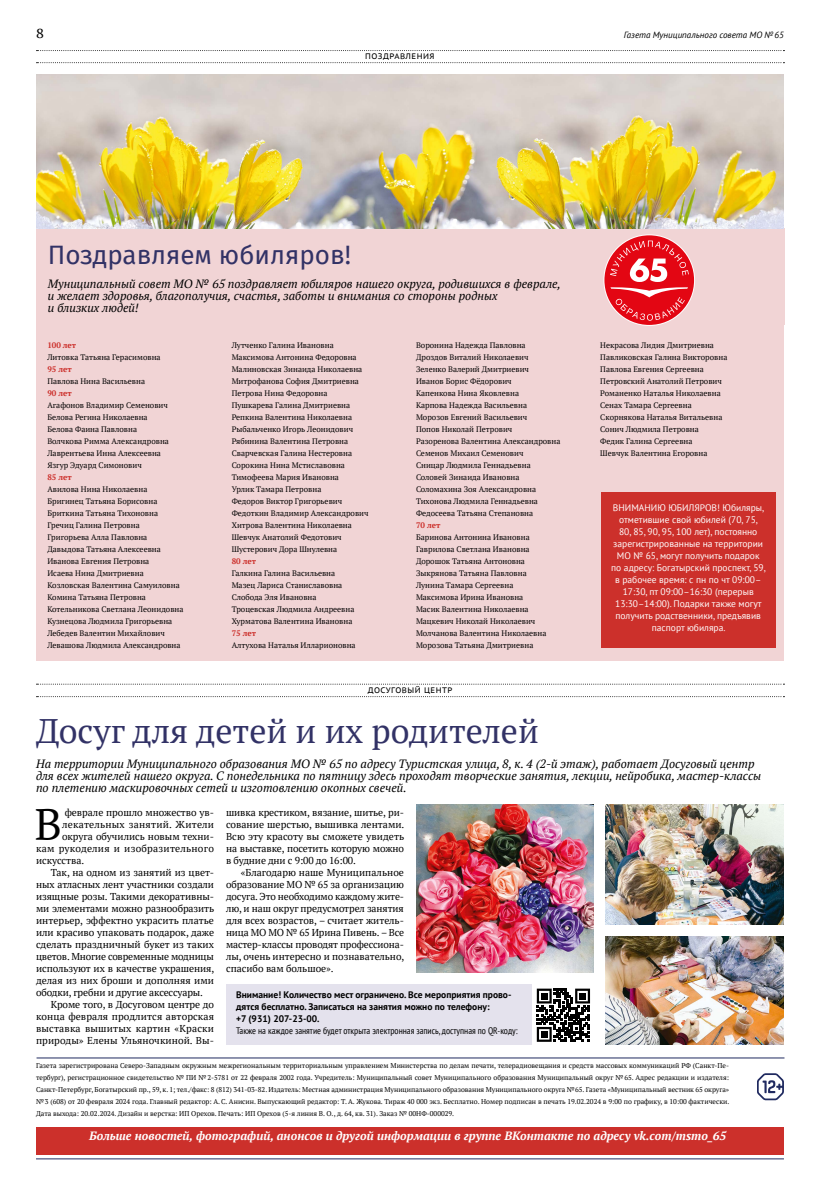
<style>
.page{position:relative;width:820px;height:1191px;background:#fff}
.page>*{position:absolute;margin:0;border:0;box-sizing:border-box;transform-origin:0 0}
.t1{font:44.3px "PT Serif";color:#000}
.t2{font:34px "PT Serif";color:#323266}
.t3{font:26px "Fira Sans";color:#323266}
.t4{font:13px "PT Serif Caption";color:#000}
.t5{font:italic 12px/12px "PT Serif";color:#000}
.t6{font:italic 700 12px "PT Serif";color:#fff}
.t7{font:10px/12px "PT Serif";letter-spacing:-.005em;color:#000;text-align:justify}
.t8{font:10px "PT Serif";letter-spacing:.02em;color:#000}
.t9{font:10px "PT Serif";letter-spacing:.025em;color:#000}
.t10{font:9.5px/12px "PT Sans";color:#fff;text-align:center}
.t11{font:700 9.5px/12px "PT Sans";color:#000}
.t12{font:condensed 9.5px "PT Sans";color:#000}
.t13{font:italic 9px "PT Sans";color:#000}
.t14{font:8px/12px "PT Serif";color:#000}
.t15{font:700 8px "PT Serif";color:#cc302b}
.t16{font:8px "PT Sans Caption";letter-spacing:.06em;color:#000}
.t17{font:7px/12px "PT Serif";color:#000;text-align:justify}
</style>
<div class="page">
<hr style="left:36px;top:1158px;width:747px;height:1px;background:#202a60">
<div style="left:36px;top:228px;width:748px;height:96px;background:#f1d4d5"></div>
<svg style="left:36px;top:50px;width:748px;height:1px"></svg>
<svg style="left:36px;top:62px;width:748px;height:1px"></svg>
<img style="left:36px;top:74px;width:747px;height:154px">
<svg style="left:36px;top:683px;width:748px;height:1px"></svg>
<svg style="left:36px;top:696px;width:748px;height:1px"></svg>
<hr style="left:37px;top:1057px;width:747px;height:1px;background:#202a60">
<svg style="left:757px;top:1073px;width:26px;height:27px"></svg>
<div style="left:36px;top:1127px;width:747px;height:27px;background:#cc302b"></div>
<div style="left:226px;top:984px;width:306px;height:60px;background:#e4e2ed"></div>
<div style="left:36px;top:324px;width:747px;height:336px;background:#f1d4d5"></div>
<div style="left:600px;top:492px;width:175px;height:156px;background:#cc302b"></div>
<svg style="left:536px;top:988px;width:53px;height:53px"></svg>
<img style="left:605px;top:804px;width:178px;height:120px">
<img style="left:416px;top:804px;width:177px;height:168px">
<img style="left:605px;top:936px;width:178px;height:108px">
<svg style="left:603px;top:234px;width:91px;height:92px"></svg>
<h3 class="t4" style="left:36px;top:25px;width:9px">8</h3>
<p class="t13" style="left:623px;top:29px;width:161px">Газета Муниципального совета МО №65</p>
<p class="t16" style="left:365px;top:51px;width:71px">ПОЗДРАВЛЕНИЯ</p>
<h3 class="t3" style="left:48px;top:235px;width:304px">Поздравляем юбиляров!</h3>
<h3 class="t5" style="left:48px;top:278px;width:514px">Муниципальный совет МО № 65 поздравляет юбиляров нашего округа, родившихся в феврале, и желает здоровья, благополучия, счастья, заботы и внимания со стороны родных<br>и близких людей!</h3>
<p class="t15" style="left:47px;top:340px;width:30px">100 лет</p>
<p class="t14" style="left:47px;top:351px;width:115px">Литовка Татьяна Герасимовна</p>
<p class="t15" style="left:47px;top:364px;width:26px">95 лет</p>
<p class="t14" style="left:47px;top:375px;width:99px">Павлова Нина Васильевна</p>
<p class="t15" style="left:47px;top:388px;width:26px">90 лет</p>
<p class="t14" style="left:47px;top:399px;width:123px">Агафонов Владимир Семенович<br>Белова Регина Николаевна<br>Белова Фаина Павловна<br>Волчкова Римма Александровна<br>Лаврентьева Инна Алексеевна<br>Язгур Эдуард Симонович</p>
<p class="t15" style="left:47px;top:472px;width:26px">85 лет</p>
<p class="t14" style="left:47px;top:483px;width:138px">Авилова Нина Николаевна<br>Бригинец Татьяна Борисовна<br>Бриткина Татьяна Тихоновна<br>Гречиц Галина Петровна<br>Григорьева Алла Павловна<br>Давыдова Татьяна Алексеевна<br>Иванова Евгения Петровна<br>Исаева Нина Дмитриевна<br>Козловская Валентина Самуиловна<br>Комина Татьяна Петровна<br>Котельникова Светлана Леонидовна<br>Кузнецова Людмила Григорьевна<br>Лебедев Валентин Михайлович<br>Левашова Людмила Александровна</p>
<p class="t14" style="left:231px;top:339px;width:138px">Лутченко Галина Ивановна<br>Максимова Антонина Федоровна<br>Малиновская Зинаида Николаевна<br>Митрофанова София Дмитриевна<br>Петрова Нина Федоровна<br>Пушкарева Галина Дмитриевна<br>Репкина Валентина Николаевна<br>Рыбальченко Игорь Леонидович<br>Рябинина Валентина Петровна<br>Сварчевская Галина Нестеровна<br>Сорокина Нина Мстиславовна<br>Тимофеева Мария Ивановна<br>Урлик Тамара Петровна<br>Федоров Виктор Григорьевич<br>Федоткин Владимир Александрович<br>Хитрова Валентина Николаевна<br>Шевчук Анатолий Федотович<br>Шустерович Дора Шнулевна</p>
<p class="t15" style="left:231px;top:556px;width:26px">80 лет</p>
<p class="t14" style="left:231px;top:567px;width:124px">Галкина Галина Васильевна<br>Мазец Лариса Станиславовна<br>Слобода Эля Ивановна<br>Троцевская Людмила Андреевна<br>Хурматова Валентина Ивановна</p>
<p class="t15" style="left:231px;top:628px;width:26px">75 лет</p>
<p class="t14" style="left:231px;top:639px;width:125px">Алтухова Наталья Илларионовна</p>
<p class="t14" style="left:416px;top:339px;width:146px">Воронина Надежда Павловна<br>Дроздов Виталий Николаевич<br>Зеленко Валерий Дмитриевич<br>Иванов Борис Фёдорович<br>Капенкова Нина Яковлевна<br>Карпова Надежда Васильевна<br>Морозов Евгений Васильевич<br>Попов Николай Петрович<br>Разоренова Валентина Александровна<br>Семенов Михаил Семенович<br>Сницар Людмила Геннадьевна<br>Соловей Зинаида Ивановна<br>Соломахина Зоя Александровна<br>Тихонова Людмила Геннадьевна<br>Федосеева Татьяна Степановна</p>
<p class="t15" style="left:416px;top:520px;width:26px">70 лет</p>
<p class="t14" style="left:416px;top:531px;width:132px">Баринова Антонина Ивановна<br>Гаврилова Светлана Ивановна<br>Дорошок Татьяна Антоновна<br>Зыкрянова Татьяна Павловна<br>Лунина Тамара Сергеевна<br>Максимова Ирина Ивановна<br>Масик Валентина Николаевна<br>Мацкевич Николай Николаевич<br>Молчанова Валентина Николаевна<br>Морозова Татьяна Дмитриевна</p>
<p class="t16" style="left:368px;top:685px;width:86px">ДОСУГОВЫЙ ЦЕНТР</p>
<p class="t14" style="left:600px;top:339px;width:128px">Некрасова Лидия Дмитриевна<br>Павликовская Галина Викторовна<br>Павлова Евгения Сергеевна<br>Петровский Анатолий Петрович<br>Романенко Наталья Николаевна<br>Сенах Тамара Сергеевна<br>Скорнякова Наталья Витальевна<br>Сонич Людмила Петровна<br>Федик Галина Сергеевна<br>Шевчук Валентина Егоровна</p>
<p class="t10" style="left:611px;top:502px;width:156px">ВНИМАНИЮ ЮБИЛЯРОВ! Юбиляры, отметившие свой юбилей (70, 75,<br>80, 85, 90, 95, 100 лет), постоянно зарегистрированные на территории<br>МО № 65, могут получить подарок по адресу: Богатырский проспект, 59, в рабочее время: с пн по чт 09:00–<br>17:30, пт 09:00–16:30 (перерыв<br>13:30–14:00). Подарки также могут получить родственники, предъявив паспорт юбиляра.</p>
<h2 class="t2" style="left:36px;top:709px;width:504px">Досуг для детей и их родителей</h2>
<p class="t5" style="left:36px;top:758px;width:726px">На территории Муниципального образования МО № 65 по адресу Туристская улица, 8, к. 4 (2-й этаж), работает Досуговый центр для всех жителей нашего округа. С понедельника по пятницу здесь проходят творческие занятия, лекции, нейробика, мастер-классы по плетению маскировочных сетей и изготовлению окопных свечей.</p>
<h1 class="t1" style="left:35px;top:796px;width:29px">В</h1>
<p class="t7" style="left:65px;top:806px;width:151px">феврале прошло множество ув-</p>
<p class="t8" style="left:62px;top:818px;width:153px">лекательных занятий. Жители</p>
<p class="t7" style="left:62px;top:830px;width:153px">округа обучились новым техни-</p>
<p class="t9" style="left:36px;top:842px;width:179px">кам рукоделия и изобразительного</p>
<p class="t7" style="left:36px;top:854px;width:50px">искусства.</p>
<p class="t7" style="left:51px;top:866px;width:165px">Так, на одном из занятий из цвет-</p>
<p class="t7" style="left:36px;top:878px;width:179px">ных атласных лент участники создали</p>
<p class="t7" style="left:36px;top:890px;width:179px">изящные розы. Такими декоративны-</p>
<p class="t7" style="left:36px;top:902px;width:180px">ми элементами можно разнообразить</p>
<p class="t7" style="left:36px;top:914px;width:179px">интерьер, эффектно украсить платье</p>
<p class="t7" style="left:36px;top:926px;width:179px">или красиво упаковать подарок, даже</p>
<p class="t7" style="left:36px;top:938px;width:179px">сделать праздничный букет из таких</p>
<p class="t7" style="left:36px;top:950px;width:179px">цветов. Многие современные модницы</p>
<p class="t7" style="left:36px;top:962px;width:180px">используют их в качестве украшения,</p>
<p class="t7" style="left:36px;top:974px;width:179px">делая из них броши и дополняя ими</p>
<p class="t7" style="left:36px;top:986px;width:168px">ободки, гребни и другие аксессуары.</p>
<p class="t7" style="left:51px;top:998px;width:165px">Кроме того, в Досуговом центре до</p>
<p class="t7" style="left:36px;top:1010px;width:179px">конца февраля продлится авторская</p>
<p class="t8" style="left:36px;top:1022px;width:179px">выставка вышитых картин «Краски</p>
<p class="t7" style="left:36px;top:1034px;width:179px">природы» Елены Ульяночкиной. Вы-</p>
<p class="t7" style="left:226px;top:806px;width:180px">шивка крестиком, вязание, шитье, ри&shy;сование шерстью, вышивка лентами.<br>Всю эту красоту вы сможете увидеть на выставке, посетить которую можно в будние дни с 9:00 до 16:00.</p>
<p class="t7" style="left:226px;top:866px;width:180px;text-indent:15px">«Благодарю наше Муниципальное образование МО № 65 за организацию досуга. Это необходимо каждому жите&shy;лю, и наш округ предусмотрел занятия для всех возрастов, – считает житель&shy;ница МО МО № 65 Ирина Пивень. – Все мастер-классы проводят профессиона&shy;лы, очень интересно и познавательно, спасибо вам большое».</p>
<p class="t11" style="left:236px;top:988px;width:276px">Внимание! Количество мест ограничено. Все мероприятия прово&shy;дятся бесплатно. Записаться на занятия можно по телефону:<br>+7 (931) 207-23-00.</p>
<p class="t12" style="left:236px;top:1024px;width:283px">Также на каждое занятие будет открыта электронная запись, доступная по QR-коду:</p>
<p class="t17" style="left:36px;top:1059px;width:694px">Газета зарегистрирована Северо-Западным окружным межрегиональным территориальным управлением Министерства по делам печати, телерадиовещания и средств массовых коммуникаций РФ (Санкт-Пе&shy;тербург), регистрационное свидетельство № ПИ №2-5781 от 22 февраля 2002 года. Учредитель: Муниципальный совет Муниципального образования Муниципальный округ №65. Адрес редакции и издателя:<br>Санкт-Петербург, Богатырский пр., 59, к. 1; тел./факс: 8 (812) 341-03-82. Издатель: Местная администрация Муниципального образования Муниципального округа №65. Газета «Муниципальный вестник 65 округа» №3 (608) от 20 февраля 2024 года. Главный редактор: А.С. Анисин. Выпускающий редактор: Т.А. Жукова. Тираж 40 000 экз. Бесплатно. Номер подписан в печать 19.02.2024 в 9:00 по графику, в 10:00 фактически.<br>Дата выхода: 20.02.2024. Дизайн и верстка: ИП Орехов. Печать: ИП Орехов (5-я линия В. О., д. 64, кв. 31). Заказ № 00НФ-000029.</p>
<h3 class="t6" style="left:89px;top:1128px;width:638px">Больше новостей, фотографий, анонсов и другой информации в группе ВКонтакте по адресу vk.com/msmo_65</h3>
</div>
